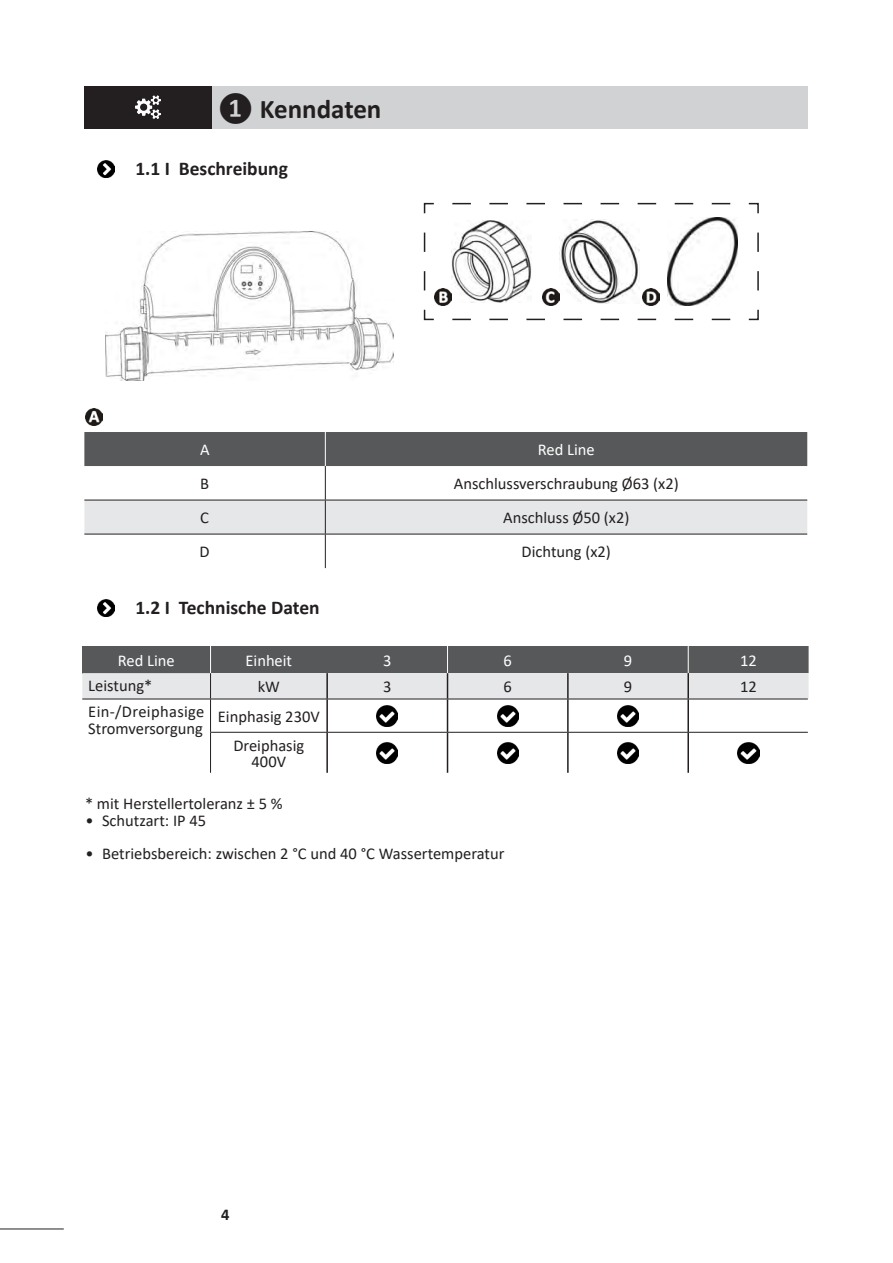
<style>
.page{position:relative;width:893px;height:1263px;background:#fff}
.page>*{position:absolute;margin:0;border:0;box-sizing:border-box;transform-origin:0 0}
.t1{font:700 27px "Calibri";color:#231f20}
.t2{font:700 19.5px "Calibri";color:#231f20}
.t3{font:16.5px/16.5px "Calibri";color:#231f20}
.t4{font:16.5px "Calibri";color:#fff}
.t5{font:700 16.5px "Calibri";color:#231f20}
</style>
<div class="page">
<hr style="left:0;top:1228px;width:64px;height:1px;background:#231f20">
<div style="left:84px;top:87px;width:128px;height:42px;background:#231f20"></div>
<div style="left:212px;top:87px;width:595px;height:42px;background:#d1d2d4"></div>
<img style="left:135px;top:95px;width:26px;height:24px">
<img style="left:98px;top:161px;width:16px;height:17px">
<img style="left:85px;top:408px;width:17px;height:17px">
<img style="left:106px;top:231px;width:288px;height:150px">
<div style="left:84px;top:432px;width:723px;height:34px;background:#57585a"></div>
<div style="left:84px;top:501px;width:723px;height:33px;background:#e6e7e9"></div>
<hr style="left:325px;top:466px;width:1px;height:34px;background:#231f20">
<hr style="left:84px;top:500px;width:241px;height:1px;background:#231f20">
<hr style="left:325px;top:500px;width:482px;height:1px;background:#231f20">
<hr style="left:325px;top:500px;width:1px;height:34px;background:#231f20">
<hr style="left:84px;top:534px;width:241px;height:1px;background:#231f20">
<hr style="left:325px;top:534px;width:482px;height:1px;background:#231f20">
<hr style="left:325px;top:534px;width:1px;height:34px;background:#231f20">
<hr style="left:325px;top:432px;width:1px;height:34px;background:#fff">
<img style="left:98px;top:600px;width:16px;height:17px">
<hr style="left:447px;top:699px;width:1px;height:33px;background:#231f20">
<hr style="left:567px;top:699px;width:2px;height:33px;background:#231f20">
<hr style="left:327px;top:699px;width:120px;height:1px;background:#231f20">
<hr style="left:447px;top:699px;width:121px;height:1px;background:#231f20">
<hr style="left:568px;top:699px;width:120px;height:1px;background:#231f20">
<hr style="left:687px;top:699px;width:2px;height:33px;background:#231f20">
<hr style="left:688px;top:699px;width:120px;height:1px;background:#231f20">
<hr style="left:82px;top:699px;width:129px;height:1px;background:#231f20">
<hr style="left:210px;top:699px;width:1px;height:33px;background:#231f20">
<hr style="left:211px;top:699px;width:116px;height:1px;background:#231f20">
<hr style="left:326px;top:699px;width:2px;height:33px;background:#231f20">
<hr style="left:210px;top:732px;width:117px;height:1px;background:#231f20">
<hr style="left:210px;top:733px;width:1px;height:40px;background:#231f20">
<hr style="left:327px;top:732px;width:120px;height:1px;background:#231f20">
<hr style="left:447px;top:732px;width:121px;height:1px;background:#231f20">
<hr style="left:568px;top:732px;width:120px;height:1px;background:#231f20">
<hr style="left:326px;top:733px;width:2px;height:40px;background:#231f20">
<hr style="left:447px;top:733px;width:1px;height:40px;background:#231f20">
<hr style="left:567px;top:733px;width:2px;height:40px;background:#231f20">
<svg style="left:82px;top:646px;width:727px;height:53px;background:#9a9b9d"></svg>
<hr style="left:687px;top:733px;width:2px;height:40px;background:#231f20">
<hr style="left:688px;top:732px;width:120px;height:1px;background:#231f20">
<img style="left:377px;top:705px;width:21px;height:21px">
<img style="left:497px;top:705px;width:21px;height:21px">
<img style="left:617px;top:705px;width:22px;height:21px">
<img style="left:377px;top:742px;width:21px;height:21px">
<img style="left:497px;top:742px;width:21px;height:21px">
<img style="left:617px;top:742px;width:22px;height:21px">
<img style="left:738px;top:742px;width:21px;height:21px">
<svg style="left:423px;top:202px;width:336px;height:119px"></svg>
<img style="left:434px;top:288px;width:17px;height:17px">
<img style="left:642px;top:288px;width:17px;height:17px">
<h1 class="t1" style="left:218px;top:90px;width:165px">❶ Kenndaten</h1>
<p class="t2" style="left:135px;top:155px;width:154px">1.1 I Beschreibung</p>
<p class="t4" style="left:200px;top:438px;width:11px">A</p>
<p class="t4" style="left:538px;top:438px;width:58px">Red Line</p>
<p class="t3" style="left:200px;top:475px;width:10px">B</p>
<p class="t3" style="left:454px;top:475px;width:226px">Anschlussverschraubung Ø63 (x2)</p>
<p class="t3" style="left:200px;top:509px;width:10px">C</p>
<p class="t3" style="left:503px;top:509px;width:128px">Anschluss Ø50 (x2)</p>
<p class="t3" style="left:200px;top:543px;width:12px">D</p>
<p class="t3" style="left:522px;top:543px;width:91px">Dichtung (x2)</p>
<p class="t2" style="left:135px;top:594px;width:186px">1.2 I Technische Daten</p>
<p class="t4" style="left:118px;top:649px;width:58px">Red Line</p>
<p class="t4" style="left:245px;top:649px;width:48px">Einheit</p>
<p class="t4" style="left:383px;top:649px;width:10px">3</p>
<p class="t4" style="left:503px;top:649px;width:10px">6</p>
<p class="t4" style="left:624px;top:649px;width:10px">9</p>
<p class="t4" style="left:740px;top:649px;width:18px">12</p>
<p class="t3" style="left:88px;top:677px;width:66px">Leistung*</p>
<p class="t3" style="left:258px;top:678px;width:24px">kW</p>
<p class="t3" style="left:383px;top:678px;width:10px">3</p>
<p class="t3" style="left:503px;top:678px;width:10px">6</p>
<p class="t3" style="left:624px;top:678px;width:10px">9</p>
<p class="t3" style="left:740px;top:678px;width:18px">12</p>
<p class="t3" style="left:88px;top:703px;width:118px">Ein-/Dreiphasige<br>Stromversorgung</p>
<p class="t3" style="left:218px;top:701px;width:103px;line-height:28.8px;text-align:center">Einphasig 230V<br>Dreiphasig</p>
<p class="t3" style="left:252px;top:753px;width:36px">400V</p>
<p class="t3" style="left:85px;top:795px;width:199px">* mit Herstellertoleranz ± 5 %</p>
<p class="t3" style="left:85px;top:811px;width:122px">• Schutzart: IP 45</p>
<p class="t3" style="left:85px;top:844px;width:421px">• Betriebsbereich: zwischen 2 °C und 40 °C Wassertemperatur</p>
<p class="t5" style="left:221px;top:1203px;width:10px">4</p>
</div>
